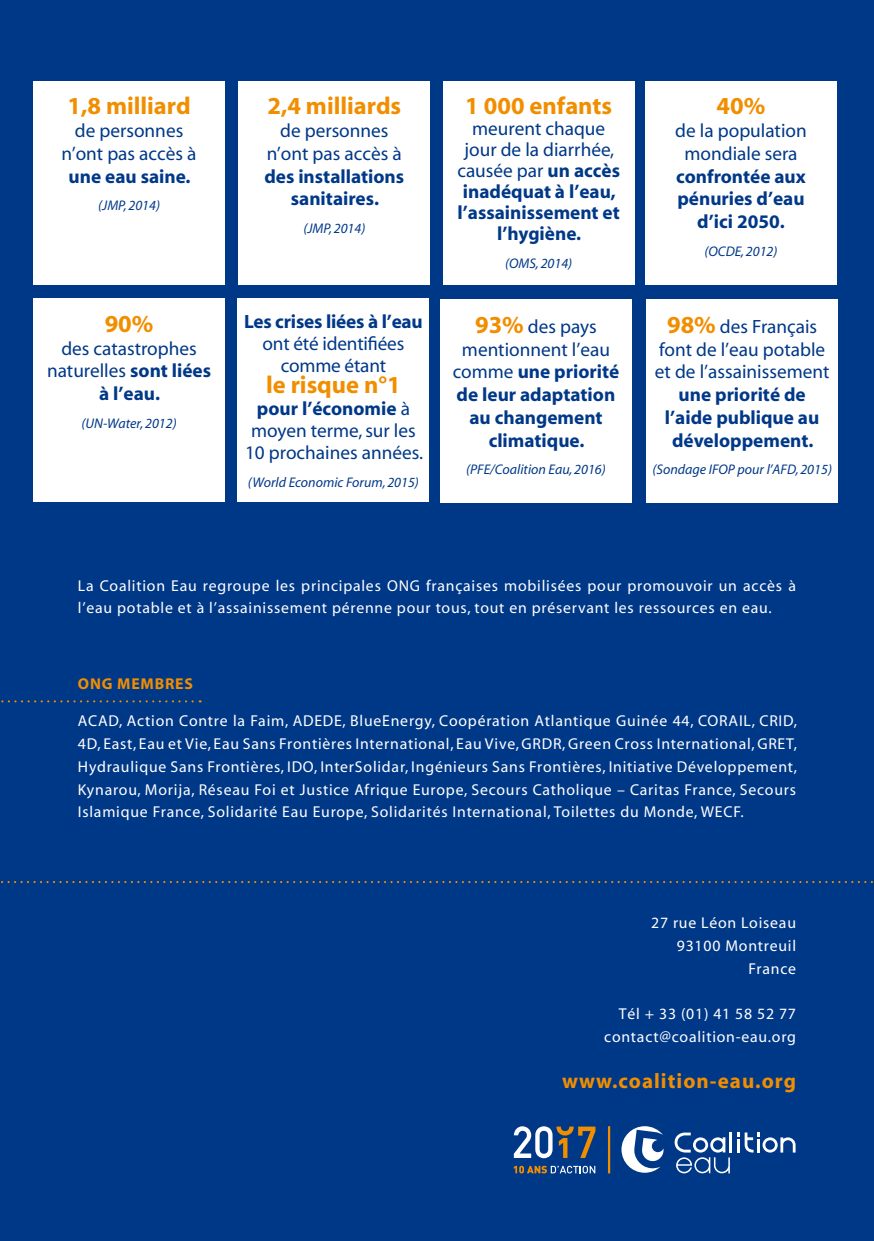
<style>
.page{position:relative;width:874px;height:1241px;background:#fff}
.page>*{position:absolute;margin:0;border:0;box-sizing:border-box;transform-origin:0 0}
.t1{font:700 24.5px "Myriad";color:#f18e00}
.t2{font:700 21px "Myriad";letter-spacing:.05em;color:#f18e00}
.t3{font:700 19.25px/22.8px "Myriad";color:#003888;text-align:center}
.t4{font:19.25px/22.8px "Myriad";color:#003888;text-align:center}
.t5{font:15.75px/22.8px "Myriad";letter-spacing:.05em;color:#fff;text-align:right}
.t6{font:700 15.75px "Myriad";color:#f18e00}
.t7{font:italic 14px "Myriad";color:#003888}
.s1{font-weight:700}
.s2{font-weight:400}
.s3{font-size:24.5px;color:#f18e00}
.s4{font-weight:700;font-size:24.5px;color:#f18e00}
</style>
<div class="page">
<div style="left:0;top:0;width:873px;height:1240px;background:#003888"></div>
<svg style="left:1px;top:700px;width:199px;height:2px"></svg>
<svg style="left:1px;top:880px;width:873px;height:2px"></svg>
<svg style="left:621px;top:1126px;width:42px;height:46px"></svg>
<hr style="left:728px;top:1132px;width:3px;height:20px;background:#fff">
<svg style="left:737px;top:1132px;width:58px;height:20px"></svg>
<svg style="left:674px;top:1132px;width:55px;height:41px"></svg>
<svg style="left:513px;top:1126px;width:82px;height:31px"></svg>
<svg style="left:513px;top:1165px;width:82px;height:8px"></svg>
<hr style="left:607px;top:1125px;width:3px;height:48px;background:#f18e00">
<div style="left:33px;top:81px;width:192px;height:203px;background:#fff"></div>
<div style="left:238px;top:81px;width:192px;height:203px;background:#fff"></div>
<div style="left:443px;top:81px;width:191px;height:203px;background:#fff"></div>
<div style="left:645px;top:81px;width:191px;height:203px;background:#fff"></div>
<div style="left:33px;top:298px;width:192px;height:204px;background:#fff"></div>
<div style="left:238px;top:298px;width:191px;height:204px;background:#fff"></div>
<div style="left:440px;top:299px;width:191px;height:204px;background:#fff"></div>
<div style="left:646px;top:299px;width:191px;height:204px;background:#fff"></div>
<h1 class="t1" style="left:67px;top:93px;width:125px">1,8 milliard</h1>
<p class="t4" style="left:62px;top:120px;width:136px">de personnes n’ont pas accès à</p>
<p class="t3" style="left:69px;top:165px;width:123px">une eau saine.</p>
<p class="t7" style="left:98px;top:198px;width:63px">(JMP, 2014)</p>
<h1 class="t1" style="left:105px;top:311px;width:50px">90%</h1>
<p class="t4" style="left:47px;top:337px;width:165px">des catastrophes naturelles <span class="s1">sont liées à l’eau.</span></p>
<p class="t7" style="left:81px;top:416px;width:97px">(UN-Water, 2012)</p>
<h1 class="t1" style="left:267px;top:93px;width:135px">2,4 milliards</h1>
<p class="t4" style="left:267px;top:120px;width:136px">de personnes n’ont pas accès à</p>
<p class="t3" style="left:264px;top:165px;width:141px">des installations sanitaires.</p>
<p class="t7" style="left:303px;top:221px;width:63px">(JMP, 2014)</p>
<p class="t3" style="left:244px;top:310px;width:180px">Les crises liées à l’eau</p>
<p class="t4" style="left:262px;top:333px;width:143px;line-height:21.9px">ont été identifiées comme étant</p>
<h1 class="t1" style="left:266px;top:372px;width:136px">le risque n°1</h1>
<p class="t4" style="left:245px;top:399px;width:180px;line-height:21.9px"><span class="s1">pour l’économie</span> à moyen terme, sur les<br>10 prochaines années.</p>
<p class="t7" style="left:248px;top:475px;width:172px">(World Economic Forum, 2015)</p>
<h1 class="t1" style="left:465px;top:93px;width:148px">1 000 enfants</h1>
<p class="t3" style="left:457px;top:119px;width:164px;line-height:21px"><span class="s2">meurent chaque jour de la diarrhée, causée par</span> un accès inadéquat à l’eau, l’assainissement et l’hygiène.</p>
<p class="t7" style="left:505px;top:256px;width:69px">(OMS, 2014)</p>
<p class="t3" style="left:452px;top:315px;width:168px"><span class="s3">93%</span> <span class="s2">des pays mentionnent l’eau comme</span> une priorité de leur adaptation au changement climatique.</p>
<p class="t7" style="left:466px;top:462px;width:141px">(PFE/Coalition Eau, 2016)</p>
<h1 class="t1" style="left:716px;top:93px;width:50px">40%</h1>
<p class="t4" style="left:675px;top:120px;width:133px">de la population mondiale sera</p>
<p class="t3" style="left:675px;top:165px;width:131px">confrontée aux pénuries d’eau d’ici 2050.</p>
<p class="t7" style="left:704px;top:244px;width:74px">(OCDE, 2012)</p>
<p class="t4" style="left:654px;top:316px;width:176px"><span class="s4">98%</span> des Français font de l’eau potable et de l’assainissement</p>
<p class="t3" style="left:664px;top:384px;width:156px">une priorité de l’aide publique au développement.</p>
<p class="t7" style="left:652px;top:462px;width:181px">(Sondage IFOP pour l’AFD, 2015)</p>
<p class="t5" style="left:78px;top:574px;width:719px;text-align:left">La Coalition Eau regroupe les principales ONG françaises mobilisées pour promouvoir un accès à l’eau potable et à l’assainissement pérenne pour tous, tout en préservant les ressources en eau.</p>
<p class="t6" style="left:78px;top:675px;width:52px">ONG mem</p>
<p class="t6" style="left:155px;top:675px;width:21px">bres</p>
<p class="t5" style="left:78px;top:710px;width:720px;text-align:justify">ACAD, Action Contre la Faim, ADEDE, BlueEnergy, Coopération Atlantique Guinée 44, CORAIL, CRID, 4D, East, Eau et Vie, Eau Sans Frontières International, Eau Vive, GRDR, Green Cross International, GRET, Hydraulique Sans Frontières, IDO, InterSolidar, Ingénieurs Sans Frontières, Initiative Développement, Kynarou, Morija, Réseau Foi et Justice Afrique Europe, Secours Catholique – Caritas France, Secours Islamique France, Solidarité Eau Europe, Solidarités International, Toilettes du Monde, WECF.</p>
<p class="t5" style="left:650px;top:912px;width:146px">27 rue Léon Loiseau<br>93100 Montreuil<br>France</p>
<p class="t5" style="left:604px;top:1003px;width:193px">Tél + 33 (01) 41 58 52 77 contact@coalition-eau.org</p>
<h2 class="t2" style="left:561px;top:1069px;width:235px">www.coalition-eau.org</h2>
</div>
